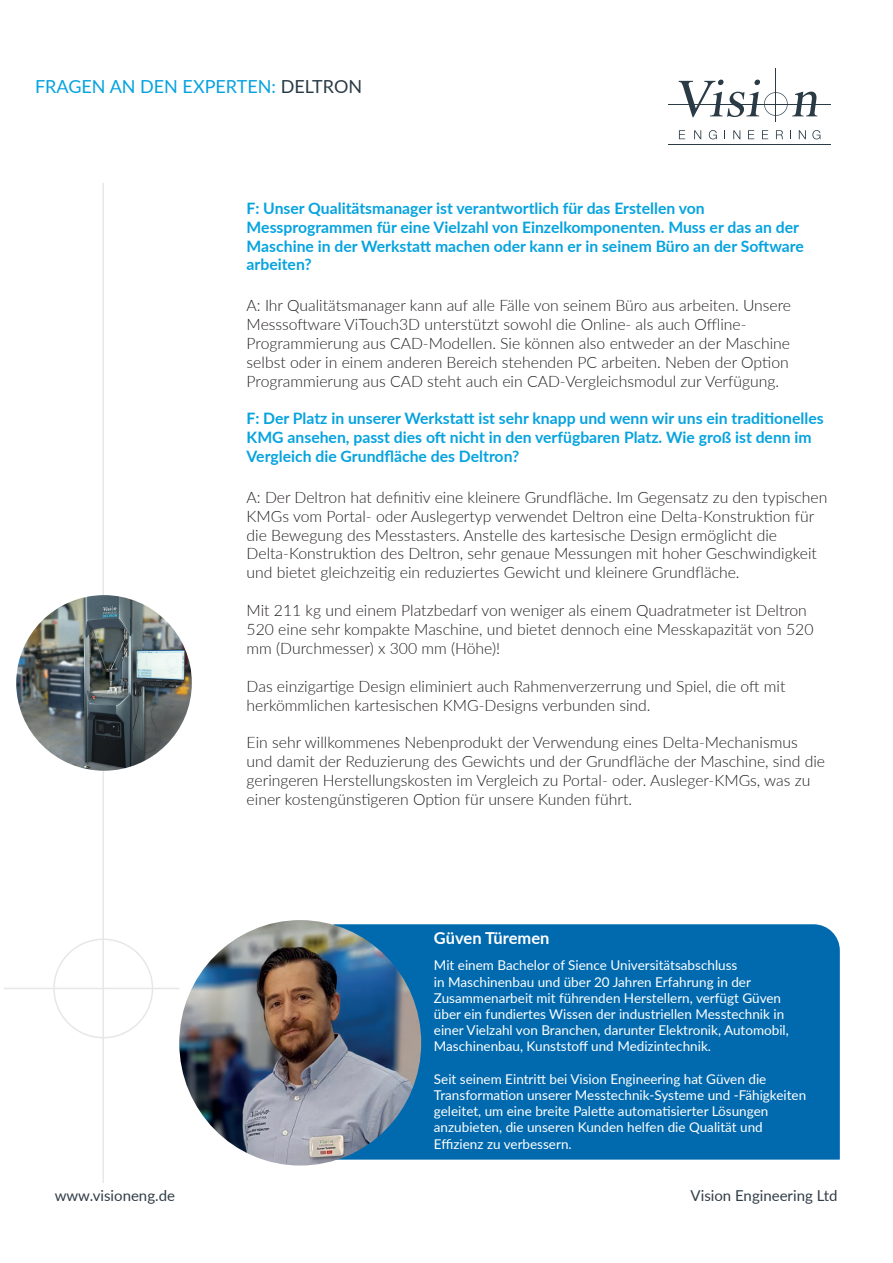
<style>
.page{position:relative;width:893px;height:1263px;background:#fff}
.page>*{position:absolute;margin:0;border:0;box-sizing:border-box;transform-origin:0 0}
.t1{font:18px "Lato";color:#06a3df}
.t2{font:700 16.5px "Lato";letter-spacing:-.005em;color:#fff}
.t3{font:300 15.75px/18.9px "Lato";color:#231f20}
.t4{font:700 15.75px/18.9px "Lato";color:#06a3df}
.t5{font:15px "Lato";color:#323d47}
.t6{font:13.5px/16.2px "Lato";color:#fff}
.s1{color:#2a3b46}
</style>
<div class="page">
<hr style="left:103px;top:183px;width:1px;height:1000px;background:#e6e7e9">
<div style="left:53px;top:938px;width:100px;height:100px;border:2px solid #e6e7e9;border-radius:50%"></div>
<hr style="left:4px;top:988px;width:175px;height:1px;background:#e6e7e9">
<div style="left:421px;top:924px;width:419px;height:235px;background:#016aaf"></div>
<svg style="left:679px;top:130px;width:6px;height:9px"></svg>
<svg style="left:694px;top:130px;width:7px;height:9px"></svg>
<svg style="left:709px;top:130px;width:8px;height:9px"></svg>
<svg style="left:733px;top:130px;width:7px;height:9px"></svg>
<svg style="left:748px;top:130px;width:6px;height:9px"></svg>
<svg style="left:762px;top:130px;width:6px;height:9px"></svg>
<svg style="left:776px;top:130px;width:7px;height:9px"></svg>
<svg style="left:799px;top:130px;width:7px;height:9px"></svg>
<svg style="left:812px;top:130px;width:8px;height:9px"></svg>
<hr style="left:668px;top:145px;width:163px;height:1px;background:#2a3b46">
<hr style="left:668px;top:104px;width:163px;height:1px;background:#2a3b46">
<svg style="left:679px;top:80px;width:138px;height:37px"></svg>
<hr style="left:775px;top:69px;width:1px;height:53px;background:#2a3b46">
<img style="left:179px;top:920px;width:242px;height:245px">
<img style="left:16px;top:595px;width:176px;height:176px;border-radius:88px">
<p class="t1" style="left:35px;top:74px;width:329px">FRAGEN AN DEN EXPERTEN: <span class="s1">DELTRON</span></p>
<p class="t4" style="left:247px;top:198px;width:559px">F: Unser Qualitätsmanager ist verantwortlich für das Erstellen von Messprogrammen für eine Vielzahl von Einzelkomponenten. Muss er das an der Maschine in der Werkstatt machen oder kann er in seinem Büro an der Software arbeiten?</p>
<p class="t3" style="left:247px;top:295px;width:546px">A: Ihr Qualitätsmanager kann auf alle Fälle von seinem Büro aus arbeiten. Unsere Messsoftware ViTouch3D unterstützt sowohl die Online- als auch Offline-Programmierung aus CAD-Modellen. Sie können also entweder an der Maschine selbst oder in einem anderen Bereich stehenden PC arbeiten. Neben der Option Programmierung aus CAD steht auch ein CAD-Vergleichsmodul zur Verfügung.</p>
<p class="t4" style="left:247px;top:408px;width:579px">F: Der Platz in unserer Werkstatt ist sehr knapp und wenn wir uns ein traditionelles<br>KMG ansehen, passt dies oft nicht in den verfügbaren Platz. Wie groß ist denn im<br>Vergleich die Grundfläche des Deltron?</p>
<p class="t3" style="left:247px;top:487px;width:582px">A: Der Deltron hat definitiv eine kleinere Grundfläche. Im Gegensatz zu den typischen KMGs vom Portal- oder Auslegertyp verwendet Deltron eine Delta-Konstruktion für die Bewegung des Messtasters. Anstelle des kartesische Design ermöglicht die Delta-Konstruktion des Deltron, sehr genaue Messungen mit hoher Geschwindigkeit und bietet gleichzeitig ein reduziertes Gewicht und kleinere Grundfläche.</p>
<p class="t3" style="left:247px;top:600px;width:568px">Mit 211 kg und einem Platzbedarf von weniger als einem Quadratmeter ist Deltron<br>520 eine sehr kompakte Maschine, und bietet dennoch eine Messkapazität von 520 mm (Durchmesser) x 300 mm (Höhe)!</p>
<p class="t3" style="left:247px;top:676px;width:540px">Das einzigartige Design eliminiert auch Rahmenverzerrung und Spiel, die oft mit herkömmlichen kartesischen KMG-Designs verbunden sind.</p>
<p class="t3" style="left:247px;top:733px;width:580px">Ein sehr willkommenes Nebenprodukt der Verwendung eines Delta-Mechanismus und damit der Reduzierung des Gewichts und der Grundfläche der Maschine, sind die geringeren Herstellungskosten im Vergleich zu Portal- oder. Ausleger-KMGs, was zu einer kostengünstigeren Option für unsere Kunden führt.</p>
<p class="t2" style="left:434px;top:925px;width:117px">Güven Tü remen</p>
<p class="t6" style="left:434px;top:957px;width:356px">Mit einem Bachelor of Sience Universitätsabschluss<br>in Maschinenbau und über 20 Jahren Erfahrung in der Zusammenarbeit mit führenden Herstellern, verfügt Güven über ein fundiertes Wissen der industriellen Messtechnik in einer Vielzahl von Branchen, darunter Elektronik, Automobil, Maschinenbau, Kunststoff und Medizintechnik.</p>
<p class="t6" style="left:434px;top:1070px;width:374px">Seit seinem Eintritt bei Vision Engineering hat Güven die Transformation unserer Messtechnik-Systeme und -Fähigkeiten geleitet, um eine breite Palette automatisierter Lösungen anzubieten, die unseren Kunden helfen die Qualität und Effizienz zu verbessern.</p>
<p class="t5" style="left:55px;top:1185px;width:122px">www.visioneng.de</p>
<p class="t5" style="left:691px;top:1185px;width:148px">Vision Engineering Ltd</p>
</div>
